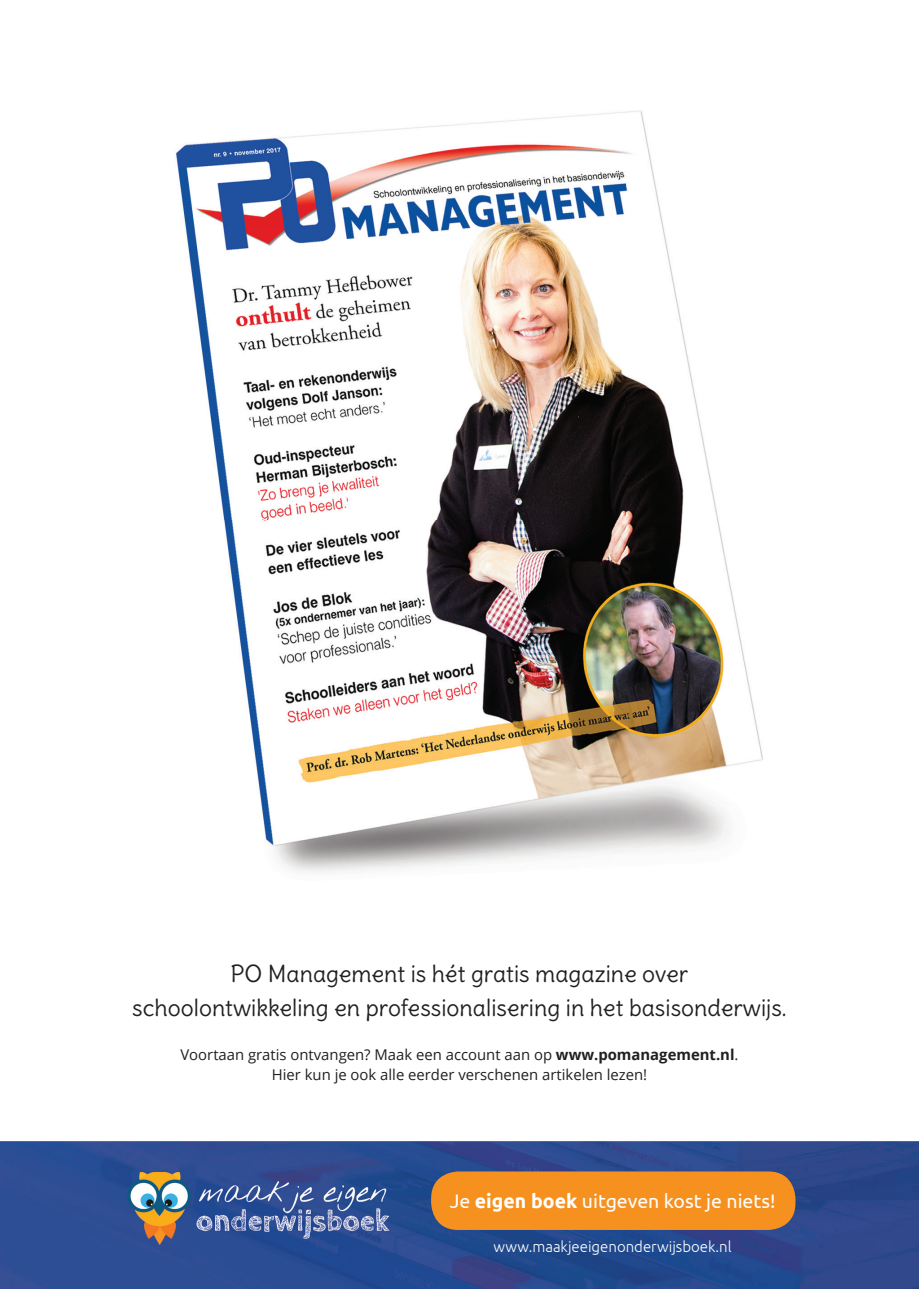
<style>
.page{position:relative;width:919px;height:1289px;background:#fff}
.page>*{position:absolute;margin:0;border:0;box-sizing:border-box;transform-origin:0 0}
.t1{font:23.1px/34.7px "Delius";color:#231f20;text-align:center}
.t2{font:19.5px "Ubuntu";color:#fff}
.t3{font:300 15px "Ubuntu";color:#fff}
.t4{font:14.85px/19.8px "Open Sans";color:#231f20;text-align:center}
.s1{font-weight:700}
</style>
<div class="page">
<img style="left:176px;top:110px;width:587px;height:762px">
<img style="left:0;top:1141px;width:918px;height:147px">
<img style="left:128px;top:1171px;width:262px;height:73px">
<div style="left:431px;top:1171px;width:364px;height:58px;background:#f69120;border-radius:27px"></div>
<h1 class="t1" style="left:132px;top:955px;width:656px">PO Management is hét gratis magazine over schoolontwikkeling en professionalisering in het basisonderwijs.</h1>
<p class="t4" style="left:180px;top:1044px;width:559px">Voortaan gratis ontvangen? Maak een account aan op <span class="s1">www.pomanagement.nl</span>.<br>Hier kun je ook alle eerder verschenen artikelen lezen!</p>
<h2 class="t2" style="left:449px;top:1189px;width:327px">Je <span class="s1">eigen boek</span> uitgeven kost je niets!</h2>
<p class="t3" style="left:493px;top:1237px;width:239px">www.maakjeeigenonderwijsboek.nl</p>
</div>
